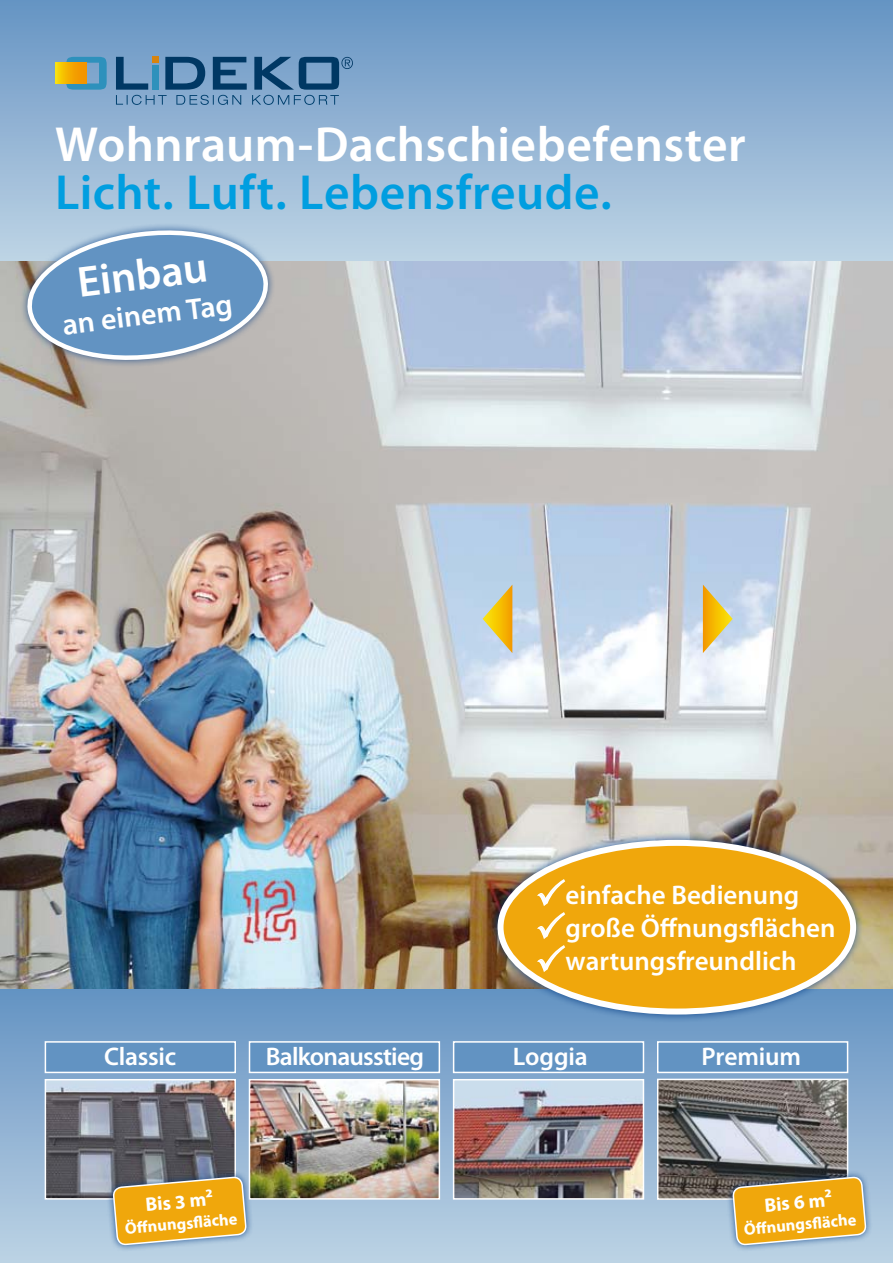
<style>
.page{position:relative;width:893px;height:1263px;background:#fff}
.page>*{position:absolute;margin:0;border:0;box-sizing:border-box;transform-origin:0 0}
.t1{font:600 49.5px "Myriad Pro";letter-spacing:.005em;color:#fff}
.t2{font:600 49.5px "Myriad Pro";letter-spacing:.01em;color:#009ee0}
.t3{font:600 43.5px "Myriad Pro";color:#fff}
.t4{font:600 30px "Myriad Pro";color:#fff}
.t5{font:600 27px/33px "Myriad Pro";color:#fff}
.t6{font:600 25.5px "Myriad Pro";letter-spacing:-.015em;color:#fff}
.t7{font:700 19.5px "Myriad Pro";color:#fff}
.t8{font:700 16.5px "Myriad Pro";color:#fff}
</style>
<div class="page">
<img style="left:0;top:260px;width:893px;height:730px">
<div style="left:0;top:990px;width:893px;height:273px;background:linear-gradient(to bottom,#6694c3,#bed4e5)"></div>
<div style="left:0;top:0;width:893px;height:260px;background:linear-gradient(to bottom,#6694c3,#bed4e5)"></div>
<div style="left:19px;top:223px;width:257px;height:145px;background:#003882;opacity:.75"></div>
<svg style="left:26px;top:226px;width:244px;height:138px;background:#82a4c5"></svg>
<div style="left:490px;top:832px;width:374px;height:191px;background:#003882;opacity:.75"></div>
<div style="left:500px;top:843px;width:353px;height:168px;background:#f0a70c;border-radius:50%"></div>
<div style="left:497px;top:840px;width:359px;height:174px;border:6px solid #fff;border-radius:50%"></div>
<img style="left:48px;top:1082px;width:185px;height:114px">
<div style="left:45px;top:1079px;width:191px;height:120px;border:2px solid #fff"></div>
<img style="left:456px;top:1082px;width:185px;height:114px">
<div style="left:453px;top:1079px;width:191px;height:120px;border:2px solid #fff"></div>
<img style="left:252px;top:1082px;width:185px;height:114px">
<div style="left:249px;top:1079px;width:191px;height:120px;border:2px solid #fff"></div>
<div style="left:45px;top:1041px;width:191px;height:32px;background:#6293c2;border:2px solid #fff"></div>
<div style="left:249px;top:1041px;width:191px;height:32px;background:#6293c2;border:2px solid #fff"></div>
<div style="left:453px;top:1041px;width:191px;height:32px;background:#6293c2;border:2px solid #fff"></div>
<div style="left:657px;top:1041px;width:191px;height:32px;background:#6293c2;border:2px solid #fff"></div>
<div style="left:106px;top:1169px;width:147px;height:83px;background:#003882;opacity:.75"></div>
<svg style="left:113px;top:1177px;width:133px;height:86px;background:#d5b057"></svg>
<img style="left:660px;top:1082px;width:185px;height:115px">
<div style="left:657px;top:1079px;width:191px;height:121px;border:2px solid #fff"></div>
<div style="left:726px;top:1170px;width:147px;height:82px;background:#003882;opacity:.75"></div>
<svg style="left:733px;top:1177px;width:133px;height:86px;background:#d4af56"></svg>
<svg style="left:66px;top:57px;width:41px;height:33px"></svg>
<svg style="left:55px;top:63px;width:31px;height:20px"></svg>
<svg style="left:116px;top:57px;width:237px;height:48px;background:#5783ab"></svg>
<svg style="left:703px;top:585px;width:30px;height:68px;background:#ddc677"></svg>
<svg style="left:483px;top:585px;width:29px;height:68px;background:#d9c575"></svg>
<svg style="left:535px;top:878px;width:31px;height:96px"></svg>
<h1 class="t1" style="left:55px;top:113px;width:692px">Wohnraum-Dachschiebefenster</h1>
<h1 class="t2" style="left:55px;top:161px;width:558px">Licht. Luft. Lebensfreude.</h1>
<h2 class="t3" style="left:74px;top:255px;width:132px;rotate:-7deg">Einbau</h2>
<p class="t4" style="left:60px;top:306px;width:173px;rotate:-7deg">an einem Tag</p>
<p class="t5" style="left:566px;top:878px;width:271px">einfache Bedienung große Öffnungsflächen wartungsfreundlich</p>
<p class="t6" style="left:104px;top:1040px;width:74px">Classic</p>
<p class="t6" style="left:266px;top:1040px;width:160px">Balkonausstieg</p>
<p class="t6" style="left:513px;top:1040px;width:76px">Loggia</p>
<p class="t6" style="left:702px;top:1040px;width:101px">Premium</p>
<p class="t7" style="left:144px;top:1192px;width:69px;rotate:-5deg">Bis 3 m²</p>
<p class="t8" style="left:124px;top:1218px;width:114px;rotate:-5deg">Öff nungsfl äche</p>
<p class="t7" style="left:763px;top:1192px;width:69px;rotate:-5deg">Bis 6 m²</p>
<p class="t8" style="left:743px;top:1218px;width:114px;rotate:-5deg">Öff nungsfl äche</p>
</div>
